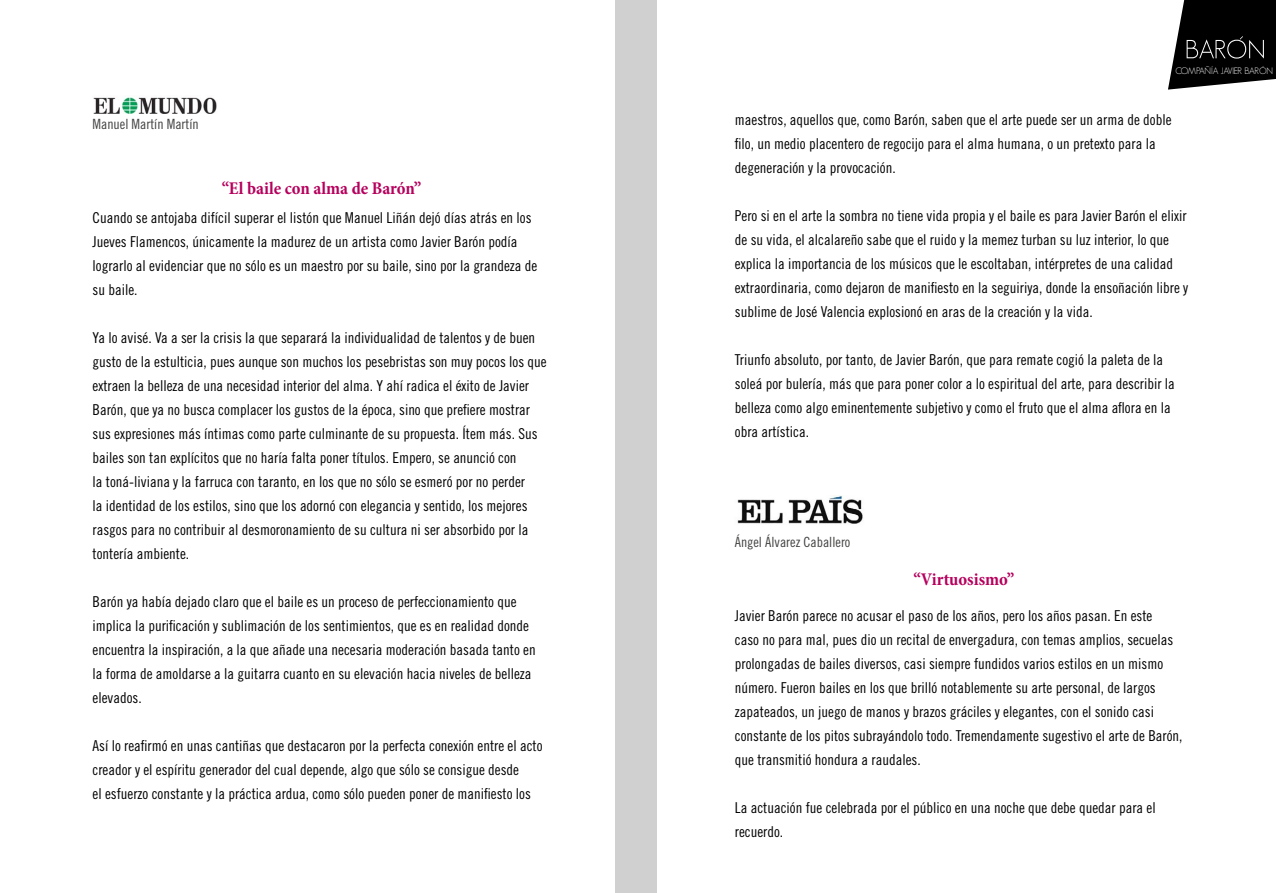
<style>
.page{position:relative;width:1276px;height:893px;background:#fff}
.page>*{position:absolute;margin:0;border:0;box-sizing:border-box;transform-origin:0 0}
.t1{font:700 condensed 18px "Minion Pro";color:#b6005d}
.t2{font:15px/24px "Trade Gothic Cond Eighteen";color:#000}
.t3{font:14.1px "Trade Gothic LT Std Cn 18";color:#424241}
.t4{font:300 9.15px "Geosans";letter-spacing:-.05em;color:#fff}
</style>
<div class="page">
<div style="left:615px;top:0;width:41px;height:893px;background:#d0d0d0"></div>
<img style="left:93px;top:97px;width:124px;height:16px">
<img style="left:737px;top:495px;width:126px;height:29px">
<svg style="left:1168px;top:0;width:108px;height:90px;background:#2a2a2a"></svg>
<p class="t3" style="left:92px;top:115px;width:108px">Manuel Martín Martín</p>
<p class="t1" style="left:222px;top:176px;width:201px">“El baile con alma de Barón”</p>
<p class="t2" style="left:92px;top:206px;width:446px">Cuando se antojaba difícil superar el listón que Manuel Liñán dejó días atrás en los Jueves Flamencos, únicamente la madurez de un artista como Javier Barón podía lograrlo al evidenciar que no sólo es un maestro por su baile, sino por la grandeza de su baile.</p>
<p class="t2" style="left:92px;top:326px;width:456px">Ya lo avisé. Va a ser la crisis la que separará la individualidad de talentos y de buen gusto de la estulticia, pues aunque son muchos los pesebristas son muy pocos los que extraen la belleza de una necesidad interior del alma. Y ahí radica el éxito de Javier Barón, que ya no busca complacer los gustos de la época, sino que prefiere mostrar sus expresiones más íntimas como parte culminante de su propuesta. Ítem más. Sus bailes son tan explícitos que no haría falta poner títulos. Empero, se anunció con<br>la toná-liviana y la farruca con taranto, en los que no sólo se esmeró por no perder<br>la identidad de los estilos, sino que los adornó con elegancia y sentido, los mejores rasgos para no contribuir al desmoronamiento de su cultura ni ser absorbido por la tontería ambiente.</p>
<p class="t2" style="left:92px;top:590px;width:445px">Barón ya había dejado claro que el baile es un proceso de perfeccionamiento que implica la purificación y sublimación de los sentimientos, que es en realidad donde encuentra la inspiración, a la que añade una necesaria moderación basada tanto en la forma de amoldarse a la guitarra cuanto en su elevación hacia niveles de belleza elevados.</p>
<p class="t2" style="left:92px;top:734px;width:451px">Así lo reafirmó en unas cantiñas que destacaron por la perfecta conexión entre el acto creador y el espíritu generador del cual depende, algo que sólo se consigue desde<br>el esfuerzo constante y la práctica ardua, como sólo pueden poner de manifiesto los</p>
<p class="t4" style="left:1175px;top:65px;width:99px">COMPAÑÍA JAVIER BARÓN</p>
<p class="t2" style="left:735px;top:108px;width:438px">maestros, aquellos que, como Barón, saben que el arte puede ser un arma de doble filo, un medio placentero de regocijo para el alma humana, o un pretexto para la degeneración y la provocación.</p>
<p class="t2" style="left:735px;top:204px;width:455px">Pero si en el arte la sombra no tiene vida propia y el baile es para Javier Barón el elixir de su vida, el alcalareño sabe que el ruido y la memez turban su luz interior, lo que explica la importancia de los músicos que le escoltaban, intérpretes de una calidad extraordinaria, como dejaron de manifiesto en la seguiriya, donde la ensoñación libre y sublime de José Valencia explosionó en aras de la creación y la vida.</p>
<p class="t2" style="left:735px;top:348px;width:441px">Triunfo absoluto, por tanto, de Javier Barón, que para remate cogió la paleta de la soleá por bulería, más que para poner color a lo espiritual del arte, para describir la belleza como algo eminentemente subjetivo y como el fruto que el alma aflora en la obra artística.</p>
<p class="t3" style="left:735px;top:534px;width:117px">Ángel Álvarez Caballero</p>
<p class="t1" style="left:913px;top:567px;width:103px">“Virtuosismo”</p>
<p class="t2" style="left:735px;top:603px;width:449px">Javier Barón parece no acusar el paso de los años, pero los años pasan. En este<br>caso no para mal, pues dio un recital de envergadura, con temas amplios, secuelas prolongadas de bailes diversos, casi siempre fundidos varios estilos en un mismo número. Fueron bailes en los que brilló notablemente su arte personal, de largos zapateados, un juego de manos y brazos gráciles y elegantes, con el sonido casi constante de los pitos subrayándolo todo. Tremendamente sugestivo el arte de Barón, que transmitió hondura a raudales.</p>
<p class="t2" style="left:735px;top:795px;width:422px">La actuación fue celebrada por el público en una noche que debe quedar para el recuerdo.</p>
</div>
